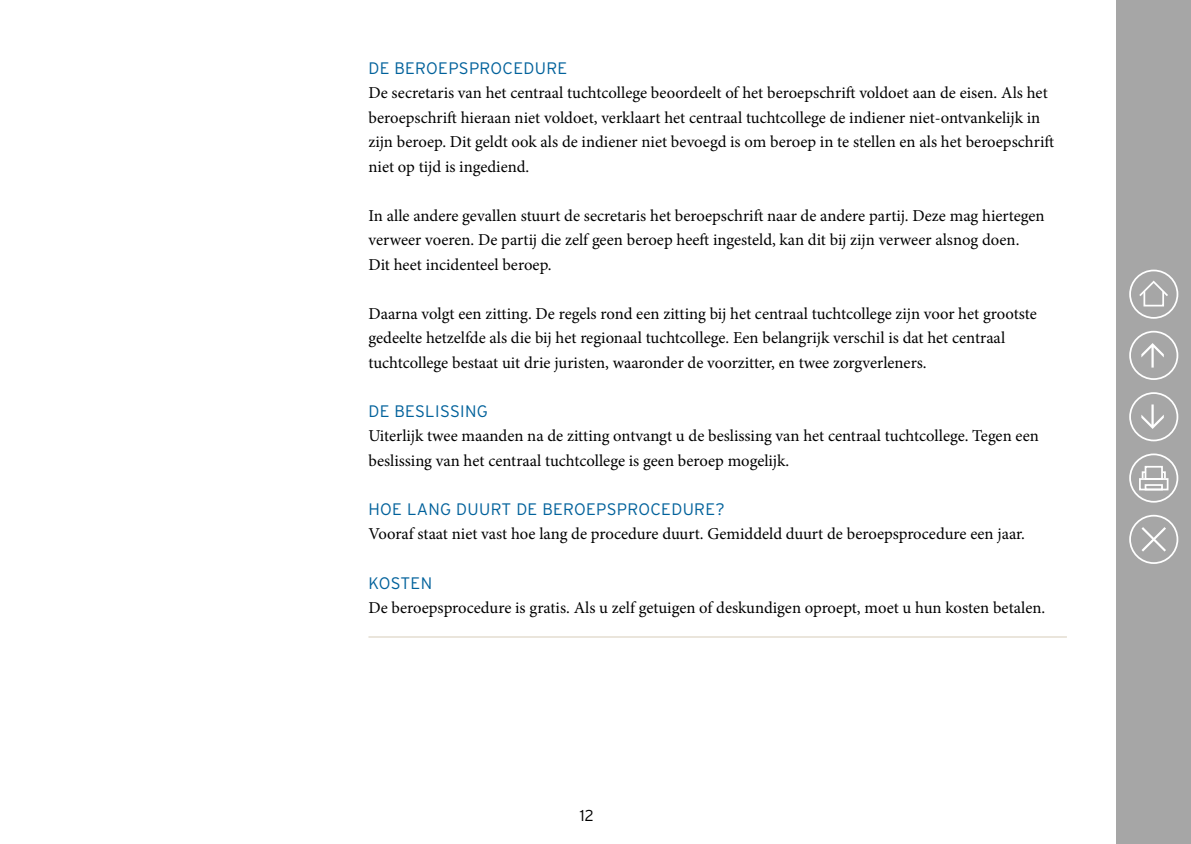
<style>
.page{position:relative;width:1191px;height:844px;background:#fff}
.page>*{position:absolute;margin:0;border:0;box-sizing:border-box;transform-origin:0 0}
.t1{font:16.62px/24.5px "Minion Pro";color:#000}
.t2{font:300 16.62px "Interstate";letter-spacing:.02em;color:#00619b}
.t3{font:300 15.75px "Interstate";color:#000}
</style>
<div class="page">
<hr style="left:368px;top:636px;width:699px;height:1px;background:#d8cfbc">
<div style="left:1116px;top:0;width:75px;height:843px;background:#a6a6a6"></div>
<div style="left:1129px;top:392px;width:49px;height:49px;border:2px solid #fff;border-radius:50%"></div>
<svg style="left:1141px;top:404px;width:22px;height:25px"></svg>
<div style="left:1129px;top:331px;width:49px;height:49px;border:2px solid #fff;border-radius:50%"></div>
<svg style="left:1141px;top:343px;width:22px;height:24px"></svg>
<div style="left:1129px;top:514px;width:49px;height:50px;border:2px solid #fff;border-radius:50%"></div>
<svg style="left:1141px;top:527px;width:25px;height:24px"></svg>
<div style="left:1129px;top:453px;width:49px;height:49px;border:2px solid #fff;border-radius:50%"></div>
<div style="left:1139px;top:478px;width:29px;height:12px;border:2px solid #fff"></div>
<div style="left:1144px;top:484px;width:18px;height:6px;border:2px solid #fff"></div>
<div style="left:1144px;top:466px;width:18px;height:13px;border:2px solid #fff"></div>
<svg style="left:1140px;top:470px;width:6px;height:10px"></svg>
<svg style="left:1160px;top:470px;width:6px;height:10px"></svg>
<div style="left:1129px;top:269px;width:49px;height:50px;border:2px solid #fff;border-radius:50%"></div>
<svg style="left:1139px;top:280px;width:29px;height:27px"></svg>
<p class="t2" style="left:368px;top:58px;width:200px">DE BEROEPSPROCEDURE</p>
<p class="t1" style="left:368px;top:81px;width:687px">De secretaris van het centraal tuchtcollege beoordeelt of het beroepschrift voldoet aan de eisen. Als het beroepschrift hieraan niet voldoet, verklaart het centraal tuchtcollege de indiener niet-ontvankelijk in zijn beroep. Dit geldt ook als de indiener niet bevoegd is om beroep in te stellen en als het beroepschrift niet op tijd is ingediend.</p>
<p class="t1" style="left:368px;top:203px;width:678px">In alle andere gevallen stuurt de secretaris het beroepschrift naar de andere partij. Deze mag hiertegen verweer voeren. De partij die zelf geen beroep heeft ingesteld, kan dit bij zijn verweer alsnog doen.<br>Dit heet incidenteel beroep.</p>
<p class="t1" style="left:368px;top:301px;width:670px">Daarna volgt een zitting. De regels rond een zitting bij het centraal tuchtcollege zijn voor het grootste gedeelte hetzelfde als die bij het regionaal tuchtcollege. Een belangrijk verschil is dat het centraal tuchtcollege bestaat uit drie juristen, waaronder de voorzitter, en twee zorgverleners.</p>
<p class="t2" style="left:368px;top:401px;width:121px">DE BESLISSING</p>
<p class="t1" style="left:368px;top:424px;width:672px">Uiterlijk twee maanden na de zitting ontvangt u de beslissing van het centraal tuchtcollege. Tegen een beslissing van het centraal tuchtcollege is geen beroep mogelijk.</p>
<p class="t2" style="left:368px;top:499px;width:100px">HOE LANG DUU</p>
<p class="t2" style="left:491px;top:499px;width:235px">RT DE BEROEPSPROCEDU RE?</p>
<p class="t1" style="left:368px;top:522px;width:658px">Vooraf staat niet vast hoe lang de procedure duurt. Gemiddeld duurt de beroepsprocedure een jaar.</p>
<p class="t2" style="left:368px;top:573px;width:65px">KOSTEN</p>
<p class="t1" style="left:368px;top:595px;width:678px">De beroepsprocedure is gratis. Als u zelf getuigen of deskundigen oproept, moet u hun kosten betalen.</p>
<p class="t3" style="left:580px;top:806px;width:15px">12</p>
</div>
